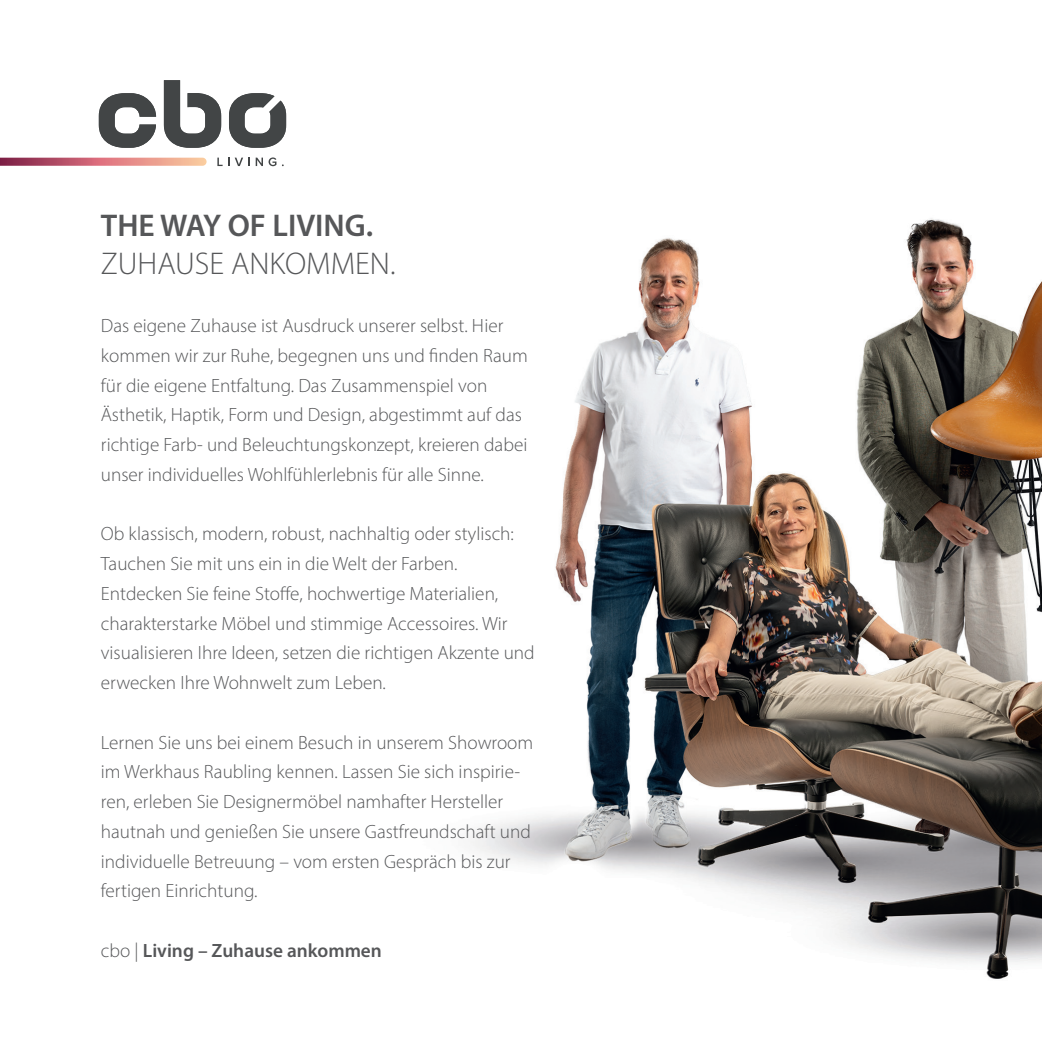
<style>
.page{position:relative;width:1042px;height:1042px;background:#fff}
.page>*{position:absolute;margin:0;border:0;box-sizing:border-box;transform-origin:0 0}
.t1{font:300 31.5px "Myriad Pro";color:#565759}
.t2{font:600 31.5px "Myriad Pro";color:#565759}
.t3{font:300 19.25px/29.8px "Myriad Pro";color:#565759}
.t4{font:600 19.25px "Myriad Pro";color:#565759}
.s1{font-weight:300}
</style>
<div class="page">
<img style="left:228px;top:113px;width:813px;height:866px">
<svg style="left:0;top:158px;width:207px;height:8px"></svg>
<svg style="left:99px;top:80px;width:187px;height:68px"></svg>
<svg style="left:217px;top:158px;width:33px;height:8px"></svg>
<svg style="left:256px;top:158px;width:7px;height:8px"></svg>
<svg style="left:269px;top:157px;width:7px;height:9px"></svg>
<h1 class="t2" style="left:101px;top:205px;width:274px">THE WAY OF LIVING.</h1>
<h1 class="t1" style="left:101px;top:244px;width:296px">ZUHAUSE ANKOMMEN.</h1>
<p class="t3" style="left:101px;top:311px;width:428px">Das eigene Zuhause ist Ausdruck unserer selbst. Hier kommen wir zur Ruhe, begegnen uns und finden Raum für die eigene Entfaltung. Das Zusammenspiel von Ästhetik, Haptik, Form und Design, abgestimmt auf das richtige Farb- und Beleuchtungskonzept, kreieren dabei unser individuelles Wohlfühlerlebnis für alle Sinne.</p>
<p class="t3" style="left:101px;top:519px;width:435px">Ob klassisch, modern, robust, nachhaltig oder stylisch:<br>Tauchen Sie mit uns ein in die Welt der Farben.<br>Entdecken Sie feine Stoffe, hochwertige Materialien, charakterstarke Möbel und stimmige Accessoires. Wir visualisieren Ihre Ideen, setzen die richtigen Akzente und erwecken Ihre Wohnwelt zum Leben.</p>
<p class="t3" style="left:101px;top:727px;width:434px">Lernen Sie uns bei einem Besuch in unserem Showroom im Werkhaus Raubling kennen. Lassen Sie sich inspirie&shy;ren, erleben Sie Designermöbel namhafter Hersteller hautnah und genießen Sie unsere Gastfreundschaft und individuelle Betreuung – vom ersten Gespräch bis zur fertigen Einrichtung.</p>
<p class="t4" style="left:101px;top:938px;width:282px"><span class="s1">cbo |</span> Living – Zuhause ankommen</p>
</div>
